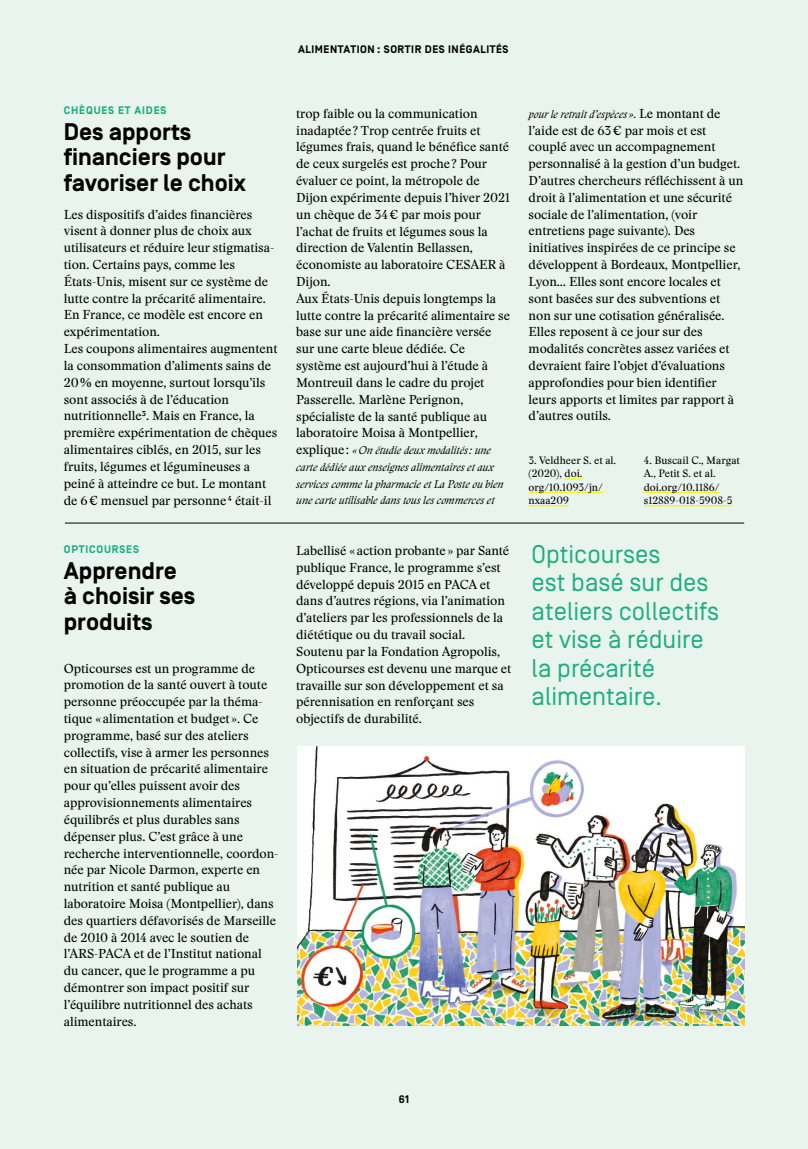
<style>
.page{position:relative;width:808px;height:1149px;background:#fff}
.page>*{position:absolute;margin:0;border:0;box-sizing:border-box;transform-origin:0 0}
.t1{font:25.5px/28.5px "Simplon Norm";color:#1aad80}
.t2{font:700 24px/25.5px "Simplon Norm";color:#000}
.t3{font:12.75px/16.8px "Stanley";letter-spacing:-.005em;color:#000}
.t4{font:italic 10.95px/16.8px "Stanley";letter-spacing:-.005em;color:#000}
.t5{font:700 10.95px "Simplon Norm";letter-spacing:.05em;color:#000}
.t6{font:700 10.95px "Simplon Norm";letter-spacing:.075em;color:#1aad80}
.t7{font:10.5px/13.5px "Stanley";color:#000}
.s1{font-style:normal;font-size:12.75px}
</style>
<div class="page">
<div style="left:0;top:0;width:808px;height:1148px;background:#e8f4ed"></div>
<img style="left:298px;top:746px;width:446px;height:279px">
<svg style="left:564px;top:478px;width:18px;height:1px"></svg>
<hr style="left:529px;top:492px;width:74px;height:1px;background:#ffed00">
<hr style="left:529px;top:505px;width:40px;height:1px;background:#ffed00">
<hr style="left:644px;top:492px;width:75px;height:1px;background:#ffed00">
<hr style="left:644px;top:505px;width:88px;height:1px;background:#ffed00">
<hr style="left:65px;top:522px;width:679px;height:1px;background:#000">
<p class="t5" style="left:298px;top:44px;width:212px">ALIMENTATION : SORTIR DES INÉGALITÉS</p>
<p class="t6" style="left:64px;top:104px;width:104px">CHÈQUES ET AIDES</p>
<h2 class="t2" style="left:64px;top:120px;width:184px">Des apports financiers pour favoriser le choix</h2>
<p class="t3" style="left:64px;top:206px;width:215px">Les dispositifs d’aides financières visent à donner plus de choix aux utilisateurs et réduire leur stigmatisa&shy;tion. Certains pays, comme les États-Unis, misent sur ce système de lutte contre la précarité alimentaire.<br>En France, ce modèle est encore en expérimentation.<br>Les coupons alimentaires augmentent la consommation d’aliments sains de 20 % en moyenne, surtout lorsqu’ils sont associés à de l’éducation nutritionnelle3. Mais en France, la première expérimentation de chèques alimentaires ciblés, en 2015, sur les fruits, légumes et légumineuses a peiné à atteindre ce but. Le montant de 6 € mensuel par personne 4 était-il</p>
<p class="t6" style="left:64px;top:543px;width:77px">OPTICOURSES</p>
<h2 class="t2" style="left:64px;top:559px;width:133px">Apprendre à choisir ses produits</h2>
<p class="t3" style="left:64px;top:659px;width:216px">Opticourses est un programme de promotion de la santé ouvert à toute personne préoccupée par la théma&shy;tique « alimentation et budget ». Ce programme, basé sur des ateliers collectifs, vise à armer les personnes en situation de précarité alimentaire pour qu’elles puissent avoir des approvisionnements alimentaires équilibrés et plus durables sans dépenser plus. C’est grâce à une recherche interventionnelle, coordon&shy;née par Nicole Darmon, experte en nutrition et santé publique au laboratoire Moisa (Montpellier), dans des quartiers défavorisés de Marseille de 2010 à 2014 avec le soutien de l’ARS-PACA et de l’Institut national du cancer, que le programme a pu démontrer son impact positif sur l’équilibre nutritionnel des achats alimentaires.</p>
<p class="t3" style="left:296px;top:105px;width:215px">trop faible ou la communication inadaptée ? Trop centrée fruits et légumes frais, quand le bénéfice santé de ceux surgelés est proche ? Pour évaluer ce point, la métropole de Dijon expérimente depuis l’hiver 2021 un chèque de 34 € par mois pour l’achat de fruits et légumes sous la direction de Valentin Bellassen, économiste au laboratoire CESAER à Dijon.<br>Aux États-Unis depuis longtemps la lutte contre la précarité alimentaire se base sur une aide financière versée sur une carte bleue dédiée. Ce système est aujourd’hui à l’étude à Montreuil dans le cadre du projet Passerelle. Marlène Perignon, spécialiste de la santé publique au laboratoire Moisa à Montpellier,</p>
<p class="t4" style="left:296px;top:442px;width:209px"><span class="s1">explique :</span> « On étudie deux modalités : une carte dédiée aux enseignes alimentaires et aux services comme la pharmacie et La Poste ou bien une carte utilisable dans tous les commerces et</p>
<p class="t4" style="left:529px;top:105px;width:193px">pour le retrait d’espèces ». <span class="s1">Le montant de</span></p>
<p class="t3" style="left:529px;top:122px;width:216px">l’aide est de 63 € par mois et est couplé avec un accompagnement personnalisé à la gestion d’un budget.<br>D’autres chercheurs réfléchissent à un droit à l’alimentation et une sécurité sociale de l’alimentation, (voir entretiens page suivante). Des initiatives inspirées de ce principe se développent à Bordeaux, Montpellier, Lyon… Elles sont encore locales et sont basées sur des subventions et non sur une cotisation généralisée.<br>Elles reposent à ce jour sur des modalités concrètes assez variées et devraient faire l’objet d’évaluations approfondies pour bien identifier leurs apports et limites par rapport à d’autres outils.</p>
<p class="t7" style="left:529px;top:453px;width:89px">3. Veldheer S. et al. (2020), doi. org/10.1093/jn/ nxaa209</p>
<p class="t7" style="left:644px;top:453px;width:98px">4. Buscail C., Margat<br>A., Petit S. et al. doi.org/10.1186/ s12889-018-5908-5</p>
<p class="t3" style="left:296px;top:542px;width:217px">Labellisé « action probante » par Santé publique France, le programme s’est développé depuis 2015 en PACA et dans d’autres régions, via l’animation d’ateliers par les professionnels de la diététique ou du travail social.<br>Soutenu par la Fondation Agropolis, Opticourses est devenu une marque et travaille sur son développement et sa pérennisation en renforçant ses objectifs de durabilité.</p>
<h1 class="t1" style="left:532px;top:540px;width:189px">Opticourses<br>est basé sur des ateliers collectifs et vise à réduire la précarité alimentaire.</h1>
<p class="t5" style="left:399px;top:1093px;width:12px">61</p>
</div>
